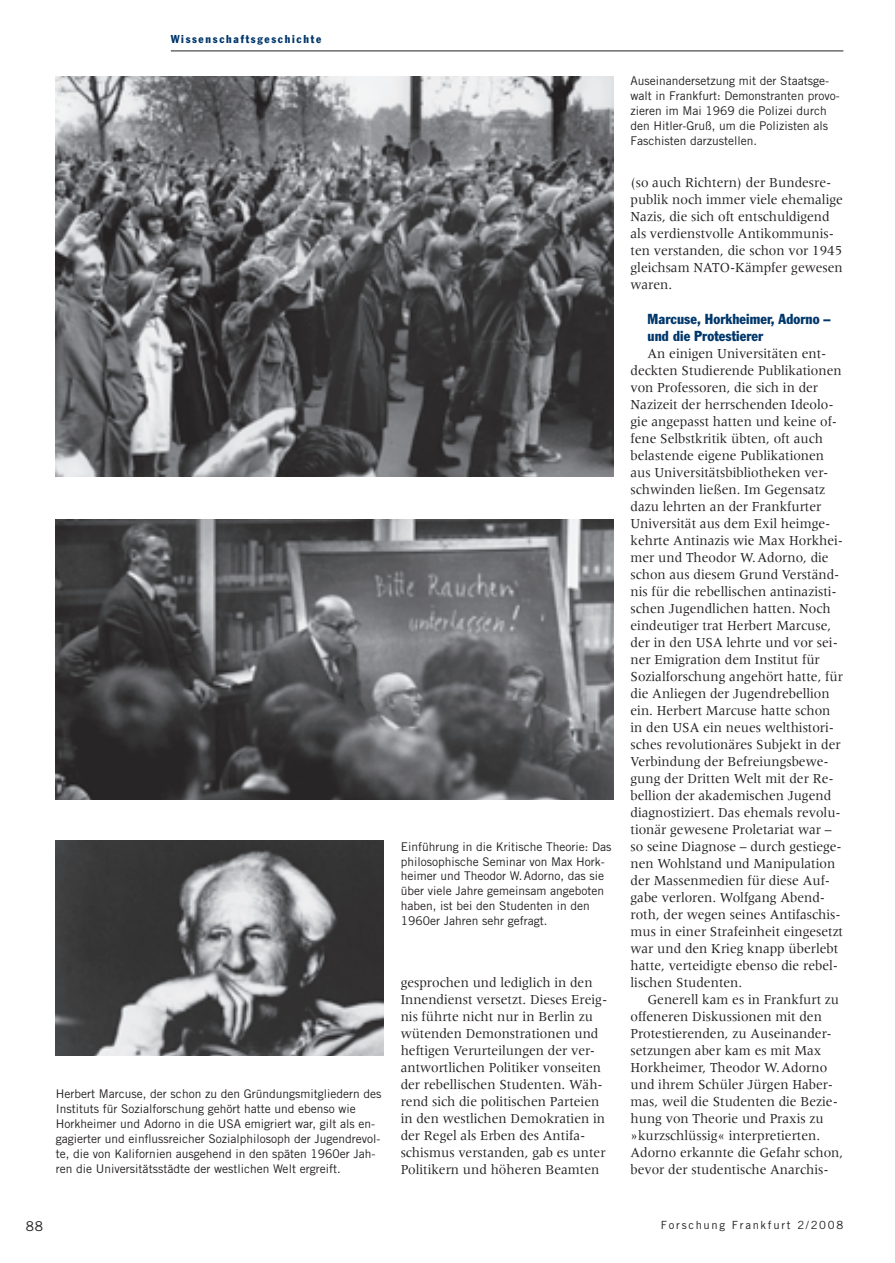
<style>
.page{position:relative;width:895px;height:1263px;background:#fff}
.page>*{position:absolute;margin:0;border:0;box-sizing:border-box;transform-origin:0 0}
.t1{font:14.25px/17px "Meridien";color:#231f20;scale:.95 1}
.t2{font:condensed 14.25px/17px "Franklin Gothic";letter-spacing:.005em;color:#00376b}
.t3{font:13.5px "Trade Gothic";color:#231f20}
.t4{font:12px/14.9px "Trade Gothic";color:#231f20}
.t5{font:11.25px "Trade Gothic";letter-spacing:.15em;color:#231f20}
.t6{font:condensed 11.25px "Franklin Gothic";letter-spacing:.15em;color:#00376b}
</style>
<div class="page">
<img style="left:56px;top:519px;width:557px;height:281px">
<hr style="left:171px;top:51px;width:671px;height:1px;background:#231f20">
<img style="left:56px;top:841px;width:327px;height:214px">
<img style="left:56px;top:77px;width:557px;height:399px">
<p class="t6" style="left:171px;top:35px;width:152px">Wissenschaftsgeschichte</p>
<p class="t4" style="left:56px;top:1087px;width:327px">Herbert Marcuse, der schon zu den Gründungsmitgliedern des Instituts für Sozialforschung gehört hatte und ebenso wie Horkheimer und Adorno in die USA emigriert war, gilt als en&shy;gagierter und einflussreicher Sozialphilosoph der Jugendrevol&shy;te, die von Kalifornien ausgehend in den späten 1960er Jah&shy;ren die Universitätsstädte der westlichen Welt ergreift.</p>
<p class="t4" style="left:400px;top:840px;width:212px">Einführung in die Kritische Theorie: Das philosophische Seminar von Max Hork&shy;heimer und Theodor W. Adorno, das sie über viele Jahre gemeinsam angeboten haben, ist bei den Studenten in den 1960er Jahren sehr gefragt.</p>
<p class="t1" style="left:400px;top:975px;width:219px">gesprochen und lediglich in den Innendienst versetzt. Dieses Ereig&shy;nis führte nicht nur in Berlin zu wütenden Demonstrationen und heftigen Verurteilungen der ver&shy;antwortlichen Politiker vonseiten der rebellischen Studenten. Wäh&shy;rend sich die politischen Parteien in den westlichen Demokratien in der Regel als Erben des Antifa&shy;schismus verstanden, gab es unter Politikern und höheren Beamten</p>
<p class="t4" style="left:630px;top:74px;width:210px">Auseinandersetzung mit der Staatsge&shy;walt in Frankfurt: Demonstranten provo&shy;zieren im Mai 1969 die Polizei durch den Hitler-Gruß, um die Polizisten als Faschisten darzustellen.</p>
<p class="t1" style="left:630px;top:175px;width:225px">(so auch Richtern) der Bundesre&shy;publik noch immer viele ehemalige<br>Nazis, die sich oft entschuldigend als verdienstvolle Antikommunis&shy;ten verstanden, die schon vor 1945 gleichsam NATO-Kämpfer gewesen waren.</p>
<p class="t2" style="left:647px;top:311px;width:185px">Marcuse, Horkheimer, Adorno – und die Protestierer</p>
<p class="t1" style="left:630px;top:345px;width:225px;text-indent:17px">An einigen Universitäten ent&shy;deckten Studierende Publikationen von Professoren, die sich in der Nazizeit der herrschenden Ideolo&shy;gie angepasst hatten und keine of&shy;fene Selbstkritik übten, oft auch belastende eigene Publikationen aus Universitätsbibliotheken ver&shy;schwinden ließen. Im Gegensatz dazu lehrten an der Frankfurter Universität aus dem Exil heimge&shy;kehrte Antinazis wie Max Horkhei&shy;mer und Theodor W. Adorno, die schon aus diesem Grund Verständ&shy;nis für die rebellischen antinazisti&shy;schen Jugendlichen hatten. Noch eindeutiger trat Herbert Marcuse, der in den USA lehrte und vor sei&shy;ner Emigration dem Institut für Sozialforschung angehört hatte, für die Anliegen der Jugendrebellion ein. Herbert Marcuse hatte schon in den USA ein neues welthistori&shy;sches revolutionäres Subjekt in der Verbindung der Befreiungsbewe&shy;gung der Dritten Welt mit der Re&shy;bellion der akademischen Jugend diagnostiziert. Das ehemals revolu&shy;tionär gewesene Proletariat war – so seine Diagnose – durch gestiege&shy;nen Wohlstand und Manipulation der Massenmedien für diese Auf&shy;gabe verloren. Wolfgang Abend&shy;roth, der wegen seines Antifaschis&shy;mus in einer Strafeinheit eingesetzt war und den Krieg knapp überlebt hatte, verteidigte ebenso die rebel&shy;lischen Studenten.</p>
<p class="t1" style="left:630px;top:992px;width:225px;text-indent:17px">Generell kam es in Frankfurt zu offeneren Diskussionen mit den<br>Protestierenden, zu Auseinander&shy;setzungen aber kam es mit Max<br>Horkheimer, Theodor W. Adorno und ihrem Schüler Jürgen Haber&shy;mas, weil die Studenten die Bezie&shy;hung von Theorie und Praxis zu »kurzschlüssig« interpretierten.<br>Adorno erkannte die Gefahr schon, bevor der studentische Anarchis-</p>
<p class="t3" style="left:26px;top:1221px;width:19px">88</p>
<p class="t5" style="left:660px;top:1221px;width:184px">Forschung Frankfurt 2/2008</p>
</div>
